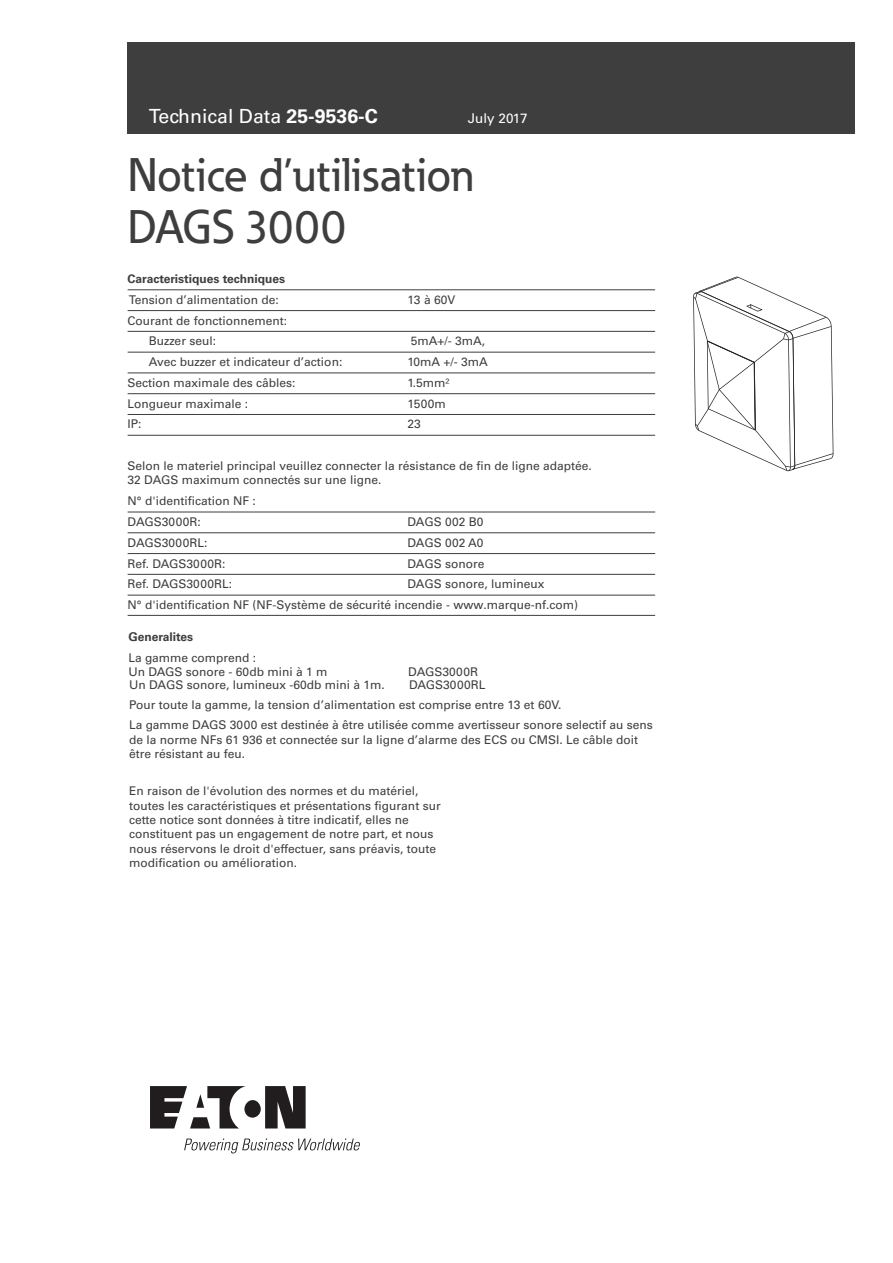
<style>
.page{position:relative;width:893px;height:1263px;background:#fff}
.page>*{position:absolute;margin:0;border:0;box-sizing:border-box;transform-origin:0 0}
.t1{font:500 46.5px/52.5px "Eaton";color:#3e3e3f}
.t2{font:19.5px "Univers LT Std";color:#fff}
.t3{font:13.5px "Univers LT Std";letter-spacing:-.01em;color:#fff}
.t4{font:12px/14.4px "Univers LT Std";color:#3e3e3f}
.t5{font:700 12px "Univers LT Std";color:#3e3e3f}
.s1{font-weight:700}
</style>
<div class="page">
<div style="left:128px;top:43px;width:727px;height:91px;background:#3e3e3f"></div>
<svg style="left:150px;top:1086px;width:155px;height:42px"></svg>
<svg style="left:184px;top:1138px;width:176px;height:15px"></svg>
<hr style="left:128px;top:290px;width:527px;height:1px;background:#3e3e3f">
<hr style="left:128px;top:310px;width:527px;height:1px;background:#3e3e3f">
<hr style="left:128px;top:331px;width:527px;height:1px;background:#3e3e3f">
<hr style="left:128px;top:352px;width:527px;height:1px;background:#3e3e3f">
<hr style="left:128px;top:373px;width:527px;height:1px;background:#3e3e3f">
<hr style="left:128px;top:393px;width:527px;height:1px;background:#3e3e3f">
<hr style="left:128px;top:414px;width:527px;height:1px;background:#3e3e3f">
<hr style="left:128px;top:435px;width:527px;height:1px;background:#3e3e3f">
<hr style="left:128px;top:512px;width:527px;height:1px;background:#3e3e3f">
<hr style="left:128px;top:532px;width:527px;height:1px;background:#3e3e3f">
<hr style="left:128px;top:553px;width:527px;height:1px;background:#3e3e3f">
<hr style="left:128px;top:574px;width:527px;height:1px;background:#3e3e3f">
<hr style="left:128px;top:595px;width:527px;height:1px;background:#3e3e3f">
<svg style="left:693px;top:277px;width:140px;height:194px"></svg>
<hr style="left:128px;top:615px;width:527px;height:1px;background:#3e3e3f">
<h2 class="t2" style="left:149px;top:104px;width:230px">Technical Data <span class="s1">25-9536-C</span></h2>
<p class="t3" style="left:468px;top:110px;width:61px">July 2017</p>
<h1 class="t1" style="left:128px;top:148px;width:348px">Notice d’utilisation<br>DAGS 3000</h1>
<p class="t5" style="left:128px;top:272px;width:159px">Caracteristiques techniques</p>
<p class="t4" style="left:129px;top:292px;width:151px">Tension d’alimentation de:</p>
<p class="t4" style="left:407px;top:292px;width:49px">13 à 60V</p>
<p class="t4" style="left:149px;top:310px;width:140px;line-height:20.9px;text-indent:-21px">Courant de fonctionnement:<br>Buzzer seul:</p>
<p class="t4" style="left:411px;top:334px;width:76px">5mA+/- 3mA,</p>
<p class="t4" style="left:149px;top:355px;width:195px">Avec buzzer et indicateur d’action:</p>
<p class="t4" style="left:407px;top:355px;width:82px">10mA +/- 3mA</p>
<p class="t4" style="left:128px;top:375px;width:169px">Section maximale des câbles:</p>
<p class="t4" style="left:407px;top:375px;width:44px">1.5mm²</p>
<p class="t4" style="left:128px;top:396px;width:122px">Longueur maximale :</p>
<p class="t4" style="left:407px;top:396px;width:40px">1500m</p>
<p class="t4" style="left:128px;top:417px;width:16px">IP:</p>
<p class="t4" style="left:407px;top:417px;width:15px">23</p>
<p class="t4" style="left:128px;top:459px;width:465px">Selon le materiel principal veuillez connecter la résistance de fin de ligne adaptée.<br>32 DAGS maximum connectés sur une ligne.</p>
<p class="t4" style="left:128px;top:491px;width:130px;line-height:20.9px">N° d'identification NF :<br>DAGS3000R:</p>
<p class="t4" style="left:407px;top:515px;width:78px">DAGS 002 B0</p>
<p class="t4" style="left:128px;top:535px;width:81px">DAGS3000RL:</p>
<p class="t4" style="left:407px;top:535px;width:78px">DAGS 002 A0</p>
<p class="t4" style="left:128px;top:556px;width:99px">Ref. DAGS3000R:</p>
<p class="t4" style="left:407px;top:556px;width:78px">DAGS sonore</p>
<p class="t4" style="left:128px;top:577px;width:106px">Ref. DAGS3000RL:</p>
<p class="t4" style="left:407px;top:577px;width:138px">DAGS sonore, lumineux</p>
<p class="t4" style="left:128px;top:597px;width:452px">N° d'identification NF (NF-Système de sécurité incendie - www.marque-nf.com)</p>
<p class="t5" style="left:128px;top:630px;width:66px">Generalites</p>
<p class="t4" style="left:128px;top:650px;width:200px">La gamme comprend :<br>Un DAGS sonore - 60db mini à 1 m</p>
<p class="t4" style="left:408px;top:665px;width:71px">DAGS3000R</p>
<p class="t4" style="left:129px;top:678px;width:257px">Un DAGS sonore, lumineux -60db mini à 1m.</p>
<p class="t4" style="left:409px;top:678px;width:78px">DAGS3000RL</p>
<p class="t4" style="left:129px;top:694px;width:525px;line-height:20.7px">Pour toute la gamme, la tension d’alimentation est comprise entre 13 et 60V.<br>La gamme DAGS 3000 est destinée à être utilisée comme avertisseur sonore selectif au sens</p>
<p class="t4" style="left:129px;top:732px;width:510px">de la norme NFs 61 936 et connectée sur la ligne d’alarme des ECS ou CMSI. Le câble doit être résistant au feu.</p>
<p class="t4" style="left:129px;top:784px;width:313px">En raison de l'évolution des normes et du matériel, toutes les caractéristiques et présentations figurant sur cette notice sont données à titre indicatif, elles ne constituent pas un engagement de notre part, et nous nous réservons le droit d'effectuer, sans préavis, toute modification ou amélioration.</p>
</div>
